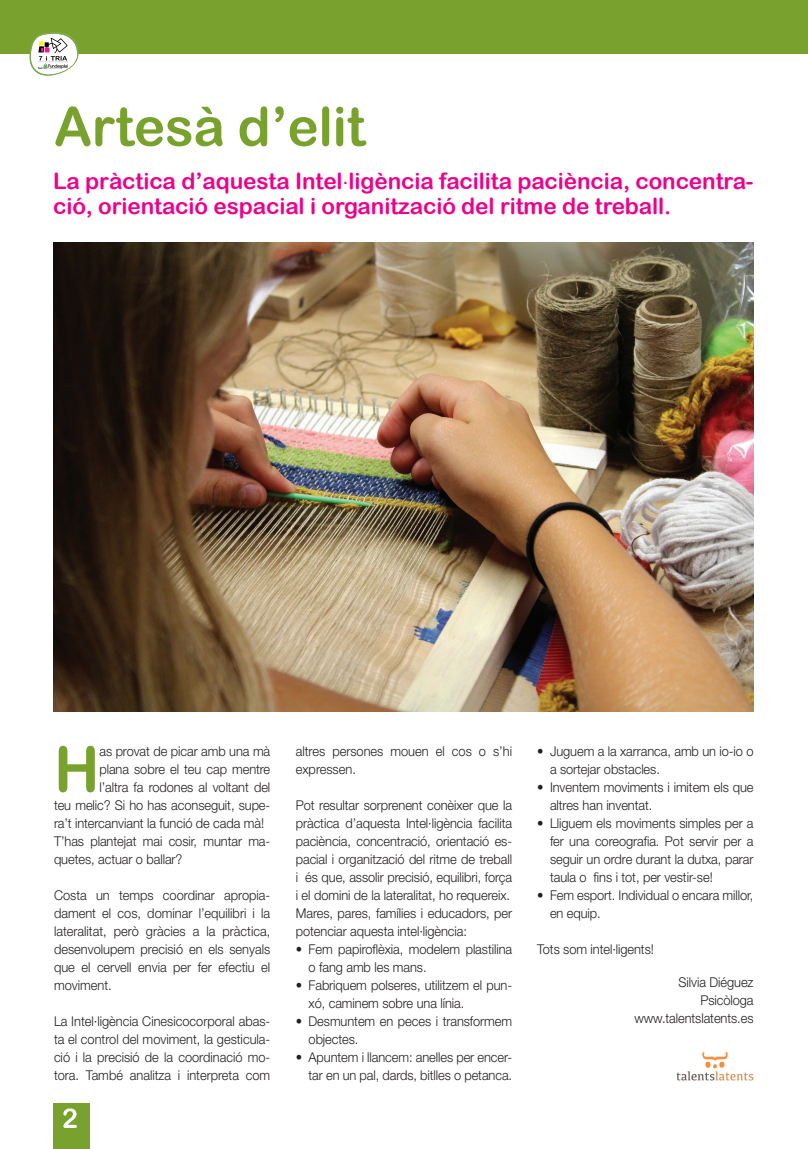
<style>
.page{position:relative;width:808px;height:1149px;background:#fff}
.page>*{position:absolute;margin:0;border:0;box-sizing:border-box;transform-origin:0 0}
.t1{font:63px "Arial Rounded MT Bold";color:#78a22d;scale:.95 1}
.t2{font:54px "Arial Rounded MT Bold";letter-spacing:-.005em;color:#78a22d}
.t3{font:22.5px/24.8px "Arial Rounded MT Bold";letter-spacing:-.005em;color:#ed028c}
.t4{font:300 13.5px/18px "Helvetica Neue LT Std";letter-spacing:-.005em;color:#231f20;scale:.95 1}
.s1{font-family:"DIN Pro"}
</style>
<div class="page">
<div style="left:0;top:0;width:808px;height:54px;background:#78a22d"></div>
<svg style="left:30px;top:33px;width:48px;height:42px"></svg>
<div style="left:53px;top:1103px;width:36px;height:45px;background:#78a22d"></div>
<svg style="left:63px;top:1108px;width:14px;height:19px"></svg>
<img style="left:676px;top:1052px;width:78px;height:28px">
<img style="left:53px;top:242px;width:700px;height:469px">
<h2 class="t2" style="left:54px;top:95px;width:313px">Artesà d’elit</h2>
<h3 class="t3" style="left:53px;top:168px;width:702px">La pràctica d’aquesta Intel<span class="s1">·</span>ligència facilita paciència, concentra&shy;ció, orientació espacial i organització del ritme de treball.</h3>
<h1 class="t1" style="left:54px;top:731px;width:49px">H</h1>
<p class="t4" style="left:99px;top:741px;width:181px">as provat de picar amb una mà</p>
<p class="t4" style="left:99px;top:759px;width:181px">plana sobre el teu cap mentre</p>
<p class="t4" style="left:99px;top:777px;width:181px">l’altra fa rodones al voltant del</p>
<p class="t4" style="left:54px;top:795px;width:229px">teu melic? Si ho has aconseguit, supe-</p>
<p class="t4" style="left:54px;top:813px;width:223px">ra’t intercanviant la funció de cada mà!</p>
<p class="t4" style="left:54px;top:831px;width:229px">T’has plantejat mai cosir, muntar ma-</p>
<p class="t4" style="left:54px;top:849px;width:137px">quetes, actuar o ballar?</p>
<p class="t4" style="left:54px;top:885px;width:229px;text-align:justify">Costa un temps coordinar apropia&shy;dament el cos, dominar l’equilibri i la lateralitat, però gràcies a la pràctica, desenvolupem precisió en els senyals que el cervell envia per fer efectiu el moviment.</p>
<p class="t4" style="left:54px;top:1011px;width:229px;text-align:justify">La Intel·ligència Cinesicocorporal abas&shy;ta el control del moviment, la gesticula&shy;ció i la precisió de la coordinació mo&shy;tora. També analitza i interpreta com</p>
<p class="t4" style="left:296px;top:741px;width:229px">altres persones mouen el cos o s’hi expressen.</p>
<p class="t4" style="left:296px;top:795px;width:229px">Pot resultar sorprenent conèixer que la pràctica d’aquesta Intel·ligència facilita paciència, concentració, orientació es&shy;pacial i organització del ritme de treball i és que, assolir precisió, equilibri, força i el domini de la lateralitat, ho requereix.<br>Mares, pares, famílies i educadors, per potenciar aquesta intel·ligència:</p>
<p class="t4" style="left:309px;top:939px;width:216px;text-indent:-13px">• Fem papiroflèxia, modelem plastilina o fang amb les mans.</p>
<p class="t4" style="left:309px;top:975px;width:216px;text-indent:-13px">• Fabriquem polseres, utilitzem el pun&shy;xó, caminem sobre una línia.</p>
<p class="t4" style="left:309px;top:1011px;width:216px;text-indent:-13px">• Desmuntem en peces i transformem objectes.</p>
<p class="t4" style="left:296px;top:1047px;width:229px;text-align:right">• Apuntem i llancem: anelles per encer&shy;tar en un pal, dards, bitlles o petanca.</p>
<p class="t4" style="left:550px;top:741px;width:216px;text-indent:-13px">• Juguem a la xarranca, amb un io-io o a sortejar obstacles.</p>
<p class="t4" style="left:550px;top:777px;width:216px;text-indent:-13px">• Inventem moviments i imitem els que altres han inventat.</p>
<p class="t4" style="left:550px;top:813px;width:216px;text-align:justify;text-indent:-13px">• Lliguem els moviments simples per a fer una coreografia. Pot servir per a seguir un ordre durant la dutxa, parar taula o fins i tot, per vestir-se!</p>
<p class="t4" style="left:550px;top:885px;width:216px;text-indent:-13px">• Fem esport. Individual o encara millor, en equip.</p>
<p class="t4" style="left:537px;top:939px;width:124px">Tots som intel·ligents!</p>
<p class="t4" style="left:634px;top:972px;width:127px;text-align:right">Silvia Diéguez<br>Psicòloga www.talentslatents.es</p>
</div>
